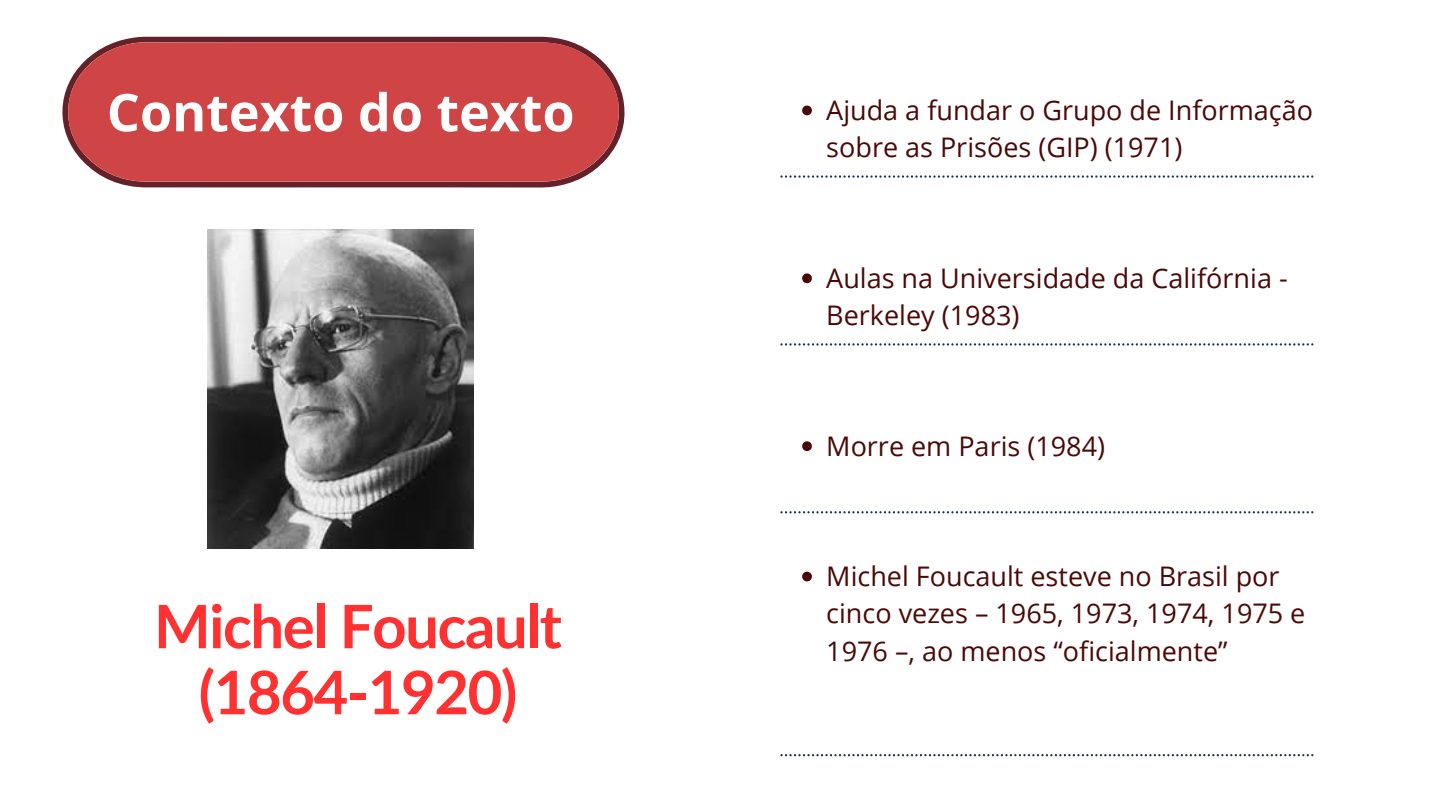
<style>
.page{position:relative;width:1440px;height:810px;background:#fff}
.page>*{position:absolute;margin:0;border:0;box-sizing:border-box;transform-origin:0 0}
.t1{font:700 60px "Lato";letter-spacing:-.025em;color:#ff3131}
.t2{font:700 52px "Open Sans";color:#fff}
.t3{font:27px/37.5px "Open Sans";color:#4a0906}
</style>
<div class="page">
<svg style="left:780px;top:175px;width:533px;height:3px"></svg>
<svg style="left:802px;top:106px;width:10px;height:9px"></svg>
<svg style="left:780px;top:343px;width:533px;height:3px"></svg>
<svg style="left:802px;top:273px;width:10px;height:10px"></svg>
<svg style="left:780px;top:511px;width:533px;height:2px"></svg>
<svg style="left:802px;top:441px;width:10px;height:10px"></svg>
<svg style="left:780px;top:754px;width:533px;height:2px"></svg>
<svg style="left:802px;top:572px;width:10px;height:9px"></svg>
<svg style="left:62px;top:37px;width:563px;height:151px;fill:#65212a"></svg>
<svg style="left:67px;top:42px;width:554px;height:140px;background:#ce4c4c"></svg>
<img style="left:208px;top:229px;width:266px;height:320px">
<h2 class="t2" style="left:107px;top:76px;width:469px">Contexto do texto</h2>
<h1 class="t1" style="left:154px;top:589px;width:409px">Michel Foucault</h1>
<h1 class="t1" style="left:199px;top:655px;width:320px">(1864-1920)</h1>
<p class="t3" style="left:826px;top:91px;width:488px">Ajuda a fundar o Grupo de Informação sobre as Prisões (GIP) (1971)</p>
<p class="t3" style="left:826px;top:258px;width:463px">Aulas na Universidade da Califórnia -<br>Berkeley (1983)</p>
<p class="t3" style="left:826px;top:426px;width:280px">Morre em Paris (1984)</p>
<p class="t3" style="left:826px;top:557px;width:481px">Michel Foucault esteve no Brasil por cinco vezes – 1965, 1973, 1974, 1975 e</p>
<p class="t3" style="left:826px;top:632px;width:403px">1976 –, ao menos “oficialmente”</p>
</div>
